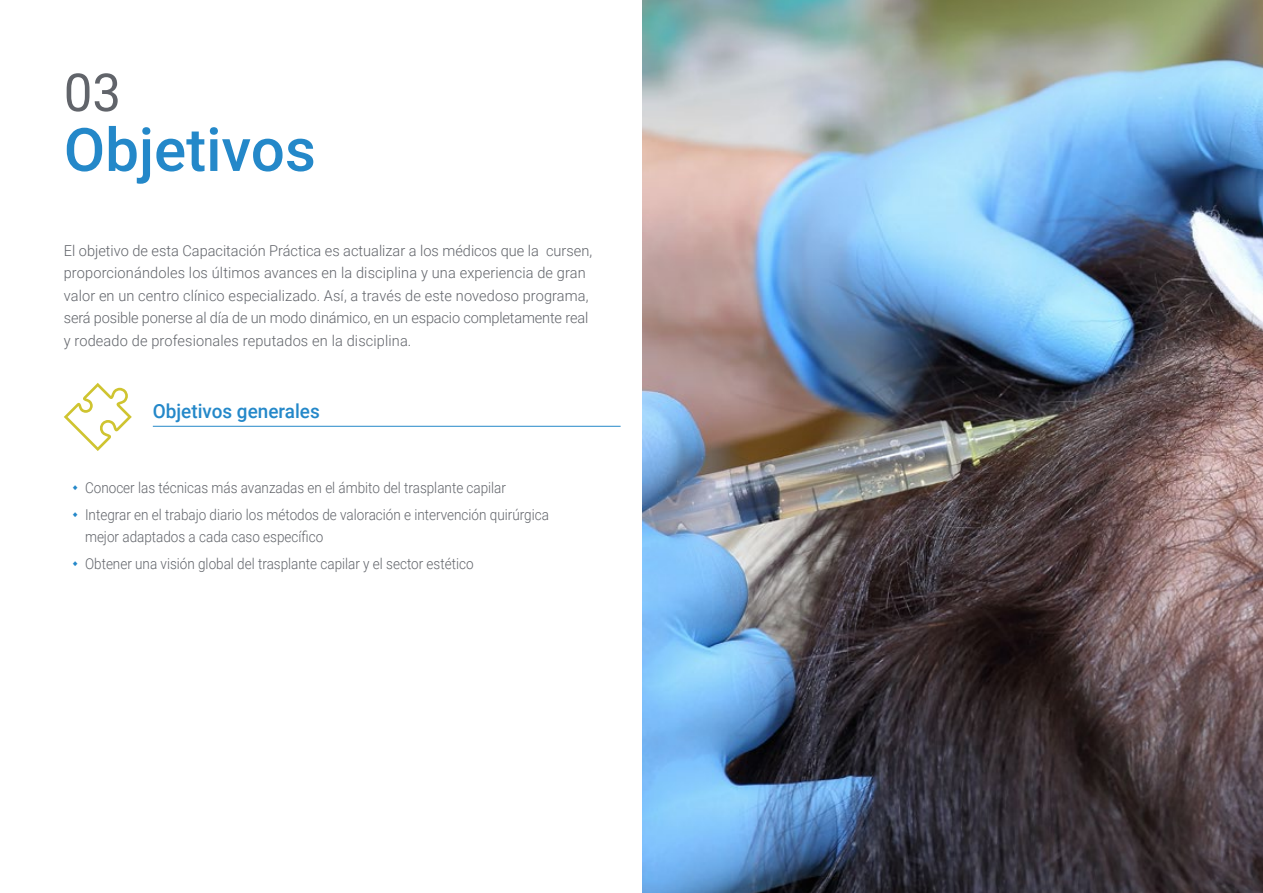
<style>
.page{position:relative;width:1263px;height:893px;background:#fff}
.page>*{position:absolute;margin:0;border:0;box-sizing:border-box;transform-origin:0 0}
.t1{font:500 60px "Roboto";color:#2488c9}
.t2{font:52.5px "Roboto";color:#61646a}
.t3{font:500 19.5px "Roboto";color:#2488c9}
.t4{font:300 15px/22.5px "Roboto";color:#61646a}
.t5{font:300 15px/26.7px "Roboto";color:#61646a;scale:.9 1}
</style>
<div class="page">
<img style="left:642px;top:0;width:621px;height:893px">
<hr style="left:153px;top:426px;width:468px;height:1px;background:#2488c9">
<svg style="left:64px;top:383px;width:68px;height:68px"></svg>
<h2 class="t2" style="left:64px;top:56px;width:59px">03</h2>
<h1 class="t1" style="left:64px;top:108px;width:254px">Objetivos</h1>
<p class="t4" style="left:64px;top:239px;width:530px">El objetivo de esta Capacitación Práctica es actualizar a los médicos que la cursen, proporcionándoles los últimos avances en la disciplina y una experiencia de gran valor en un centro clínico especializado. Así, a través de este novedoso programa, será posible ponerse al día de un modo dinámico, en un espacio completamente real y rodeado de profesionales reputados en la disciplina.</p>
<h3 class="t3" style="left:153px;top:397px;width:169px">Objetivos generales</h3>
<p class="t5" style="left:85px;top:474px;width:517px">Conocer las técnicas más avanzadas en el ámbito del trasplante capilar<br>Integrar en el trabajo diario los métodos de valoración e intervención quirúrgica</p>
<p class="t5" style="left:85px;top:523px;width:433px">mejor adaptados a cada caso específico<br>Obtener una visión global del trasplante capilar y el sector estético</p>
</div>
